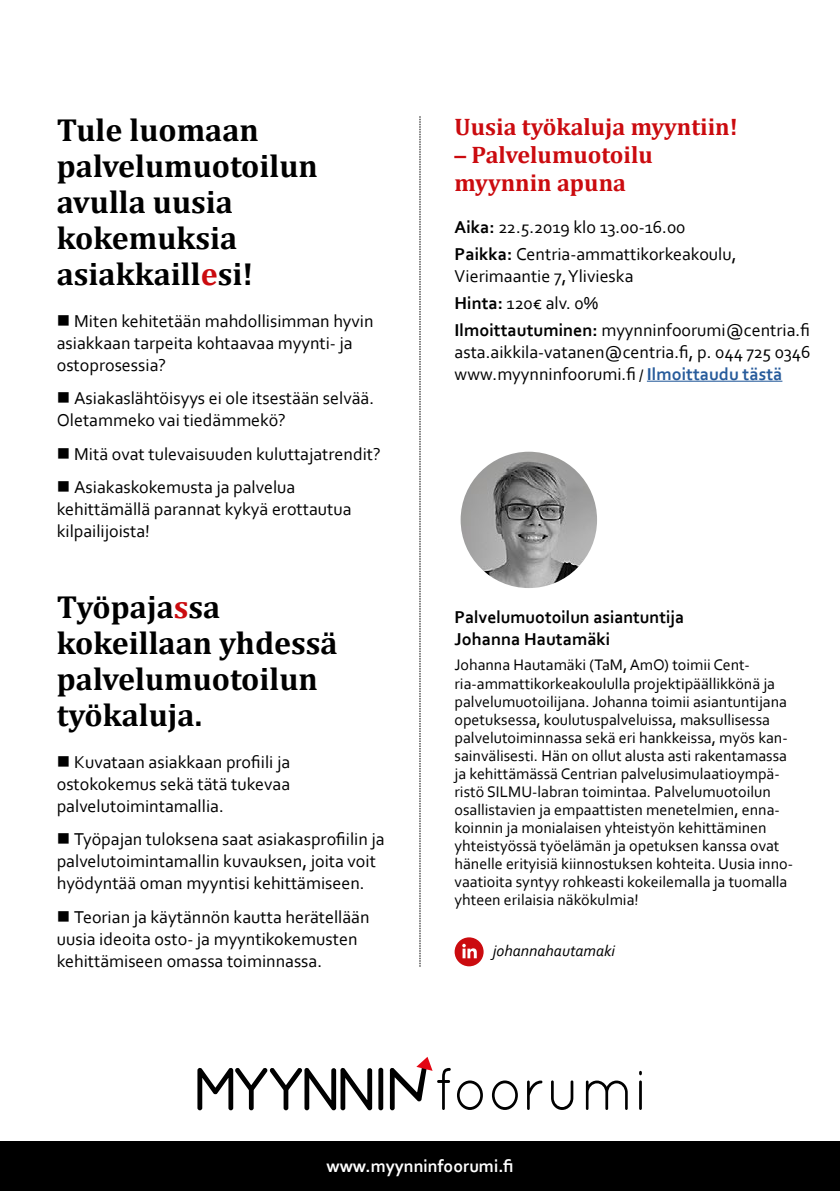
<style>
.page{position:relative;width:840px;height:1191px;background:#fff}
.page>*{position:absolute;margin:0;border:0;box-sizing:border-box;transform-origin:0 0}
.t1{font:700 32px/36px "Cambria";color:#000}
.t2{font:700 24px/28px "Cambria";color:#cb0b0f}
.t3{font:18px/22px "Corbel";color:#000}
.t4{font:700 18px/21.6px "Corbel";color:#000}
.t5{font:700 18px "Corbel";color:#fff}
.t6{font:16px/18px "Corbel";color:#000}
.t7{font:italic 16px "Corbel";color:#000}
.s1{color:#cb0b0f}
.s2{font-family:"Corbel"}
.s3{font-weight:700}
.s4{font-size:16px}
.s5{font-weight:700;color:#275b9b}
</style>
<div class="page">
<hr style="left:646px;top:381px;width:136px;height:1px;background:#275b9b">
<svg style="left:197px;top:1057px;width:444px;height:54px"></svg>
<svg style="left:419px;top:116px;width:1px;height:851px"></svg>
<div style="left:0;top:1141px;width:839px;height:50px;background:#000"></div>
<svg style="left:454px;top:937px;width:29px;height:29px"></svg>
<img style="left:457px;top:449px;width:142px;height:142px;border-radius:71px">
<div style="left:454px;top:446px;width:148px;height:148px;border:6px solid #fff;border-radius:50%"></div>
<h1 class="t1" style="left:57px;top:111px;width:262px">Tule luomaan palvelumuotoilun avulla uusia kokemuksia asiakkaill<span class="s1">e</span>si!</h1>
<p class="t3" style="left:57px;top:310px;width:318px">■ Miten kehitetään mahdollisimman hyvin asiakkaan tarpeita kohtaavaa myynti- ja ostoprosessia?</p>
<p class="t3" style="left:57px;top:387px;width:319px">■ Asiakaslähtöisyys ei ole itsestään selvää.<br>Oletammeko vai tiedämmekö?</p>
<p class="t3" style="left:57px;top:442px;width:325px">■ Mitä ovat tulevaisuuden kuluttajatrendit?</p>
<p class="t3" style="left:57px;top:476px;width:296px">■ Asiakaskokemusta ja palvelua kehittämällä parannat kykyä erottautua kilpailijoista!</p>
<h1 class="t1" style="left:57px;top:588px;width:282px">Työpaja<span class="s1">s</span>sa kokeillaan yhdessä palvelumuotoilun työkaluja.</h1>
<p class="t3" style="left:57px;top:750px;width:235px;text-align:justify">■ Kuvataan asiakkaan profiili ja ostokokemus sekä tätä tukevaa palvelutoimintamallia.</p>
<p class="t3" style="left:57px;top:828px;width:329px">■ Työpajan tuloksena saat asiakasprofiilin ja palvelutoimintamallin kuvauksen, joita voit hyödyntää oman myyntisi kehittämiseen.</p>
<p class="t3" style="left:57px;top:905px;width:314px">■ Teorian ja käytännön kautta herätellään uusia ideoita osto- ja myyntikokemusten kehittämiseen omassa toiminnassa.</p>
<h2 class="t2" style="left:454px;top:112px;width:284px">Uusia työkaluja myyntiin!</h2>
<h2 class="t2" style="left:454px;top:140px;width:199px"><span class="s2">–</span> Palvelumuotoilu myynnin apuna</h2>
<p class="t3" style="left:454px;top:213px;width:283px;line-height:27.2px"><span class="s3">Aika:</span> 22.5.2019 klo 13.00-16.00<br><span class="s3">Paikka:</span> Centria-ammattikorkeakoulu,</p>
<p class="t3" style="left:454px;top:262px;width:356px;line-height:27.2px">Vierimaantie 7, Ylivieska<br><span class="s3">Hinta:</span> 120€ alv. 0%<br><span class="s3">Ilmoittautuminen:</span> myynninfoorumi@centria.fi</p>
<p class="t3" style="left:454px;top:341px;width:357px">asta.aikkila-vatanen@centria.fi, p. 044 725 0346 www.myynninfoorumi.fi <span class="s4">/</span> <span class="s5">Ilmoittaudu tästä</span></p>
<p class="t4" style="left:454px;top:606px;width:231px">Palvelumuotoilun asiantuntija<br>Johanna Hautamäki</p>
<p class="t6" style="left:454px;top:655px;width:340px">Johanna Hautamäki (TaM, AmO) toimii Cent&shy;ria-ammattikorkeakoululla projektipäällikkönä ja palvelumuotoilijana. Johanna toimii asiantuntijana opetuksessa, koulutuspalveluissa, maksullisessa palvelutoiminnassa sekä eri hankkeissa, myös kan&shy;sainvälisesti. Hän on ollut alusta asti rakentamassa ja kehittämässä Centrian palvelusimulaatioympä&shy;ristö SILMU-labran toimintaa. Palvelumuotoilun osallistavien ja empaattisten menetelmien, enna&shy;koinnin ja monialaisen yhteistyön kehittäminen yhteistyössä työelämän ja opetuksen kanssa ovat hänelle erityisiä kiinnostuksen kohteita. Uusia inno&shy;vaatioita syntyy rohkeasti kokeilemalla ja tuomalla yhteen erilaisia näkökulmia!</p>
<p class="t7" style="left:492px;top:940px;width:123px">johannahautamaki</p>
<p class="t5" style="left:326px;top:1154px;width:188px">www.myynninfoorumi.fi</p>
</div>
